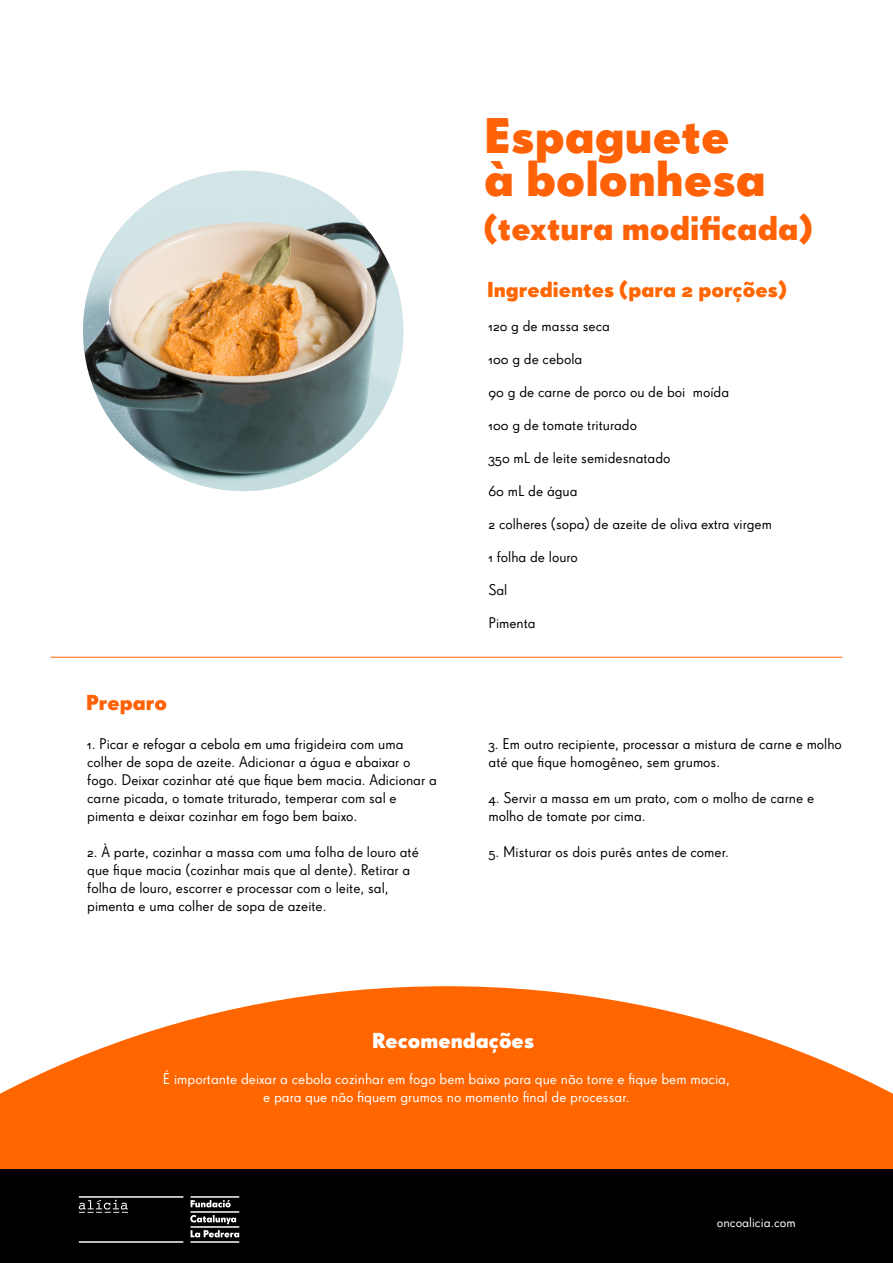
<style>
.page{position:relative;width:893px;height:1263px;background:#fff}
.page>*{position:absolute;margin:0;border:0;box-sizing:border-box;transform-origin:0 0}
.t1{font:48.45px/43.5px "Super Grotesk OT Bld";color:#ff6106}
.t2{font:33px "Super Grotesk OT Bld";color:#ff6106}
.t3{font:21px "Super Grotesk OT Bld";color:#f60}
.t4{font:21px "Super Grotesk OT Bld";color:#fff}
.t5{font:21px "Super Grotesk OT Bld";color:#ff6106}
.t6{font:15px/18px "Super Grotesk OT";color:#000}
.t7{font:15px/18px "Super Grotesk OT";color:#fff;text-align:center}
.t8{font:13.5px "Super Grotesk OT";color:#fff}
</style>
<div class="page">
<img style="left:83px;top:171px;width:320px;height:320px;border-radius:160px">
<svg style="left:0;top:986px;width:893px;height:183px;fill:#f60"></svg>
<hr style="left:51px;top:657px;width:791px;height:1px;background:#f60">
<div style="left:0;top:1170px;width:893px;height:93px;background:#000"></div>
<img style="left:78px;top:1196px;width:162px;height:47px">
<h3 class="t5" style="left:86px;top:689px;width:82px">Preparo</h3>
<p class="t6" style="left:87px;top:735px;width:351px">1. Picar e refogar a cebola em uma frigideira com uma colher de sopa de azeite. Adicionar a água e abaixar o fogo. Deixar cozinhar até que fique bem macia. Adicionar a carne picada, o tomate triturado, temperar com sal e pimenta e deixar cozinhar em fogo bem baixo.</p>
<p class="t6" style="left:87px;top:843px;width:333px">2. À parte, cozinhar a massa com uma folha de louro até que fique macia (cozinhar mais que al dente). Retirar a folha de louro, escorrer e processar com o leite, sal, pimenta e uma colher de sopa de azeite.</p>
<h1 class="t1" style="left:484px;top:113px;width:284px">Espaguete à bolonhesa</h1>
<h2 class="t2" style="left:484px;top:207px;width:330px">(textura modificada)</h2>
<h3 class="t3" style="left:487px;top:276px;width:301px">Ingredientes (para 2 porções)</h3>
<p class="t6" style="left:488px;top:317px;width:123px">120 g de massa seca</p>
<p class="t6" style="left:488px;top:350px;width:95px">100 g de cebola</p>
<p class="t6" style="left:488px;top:383px;width:242px">90 g de carne de porco ou de boi moída</p>
<p class="t6" style="left:488px;top:416px;width:150px">100 g de tomate triturado</p>
<p class="t6" style="left:488px;top:449px;width:184px">350 mL de leite semidesnatado</p>
<p class="t6" style="left:488px;top:482px;width:91px">60 mL de água</p>
<p class="t6" style="left:488px;top:515px;width:285px">2 colheres (sopa) de azeite de oliva extra virgem</p>
<p class="t6" style="left:488px;top:548px;width:91px">1 folha de louro</p>
<p class="t6" style="left:488px;top:581px;width:20px">Sal</p>
<p class="t6" style="left:488px;top:614px;width:49px">Pimenta</p>
<p class="t6" style="left:489px;top:735px;width:355px">3. Em outro recipiente, processar a mistura de carne e molho até que fique homogêneo, sem grumos.</p>
<p class="t6" style="left:489px;top:789px;width:327px">4. Servir a massa em um prato, com o molho de carne e molho de tomate por cima.</p>
<p class="t6" style="left:489px;top:843px;width:242px">5. Misturar os dois purês antes de comer.</p>
<h3 class="t4" style="left:372px;top:1027px;width:163px">Recomendações</h3>
<p class="t7" style="left:163px;top:1070px;width:568px">É importante deixar a cebola cozinhar em fogo bem baixo para que não torre e fique bem macia, e para que não fiquem grumos no momento final de processar.</p>
<p class="t8" style="left:717px;top:1215px;width:80px">oncoalicia.com</p>
</div>
